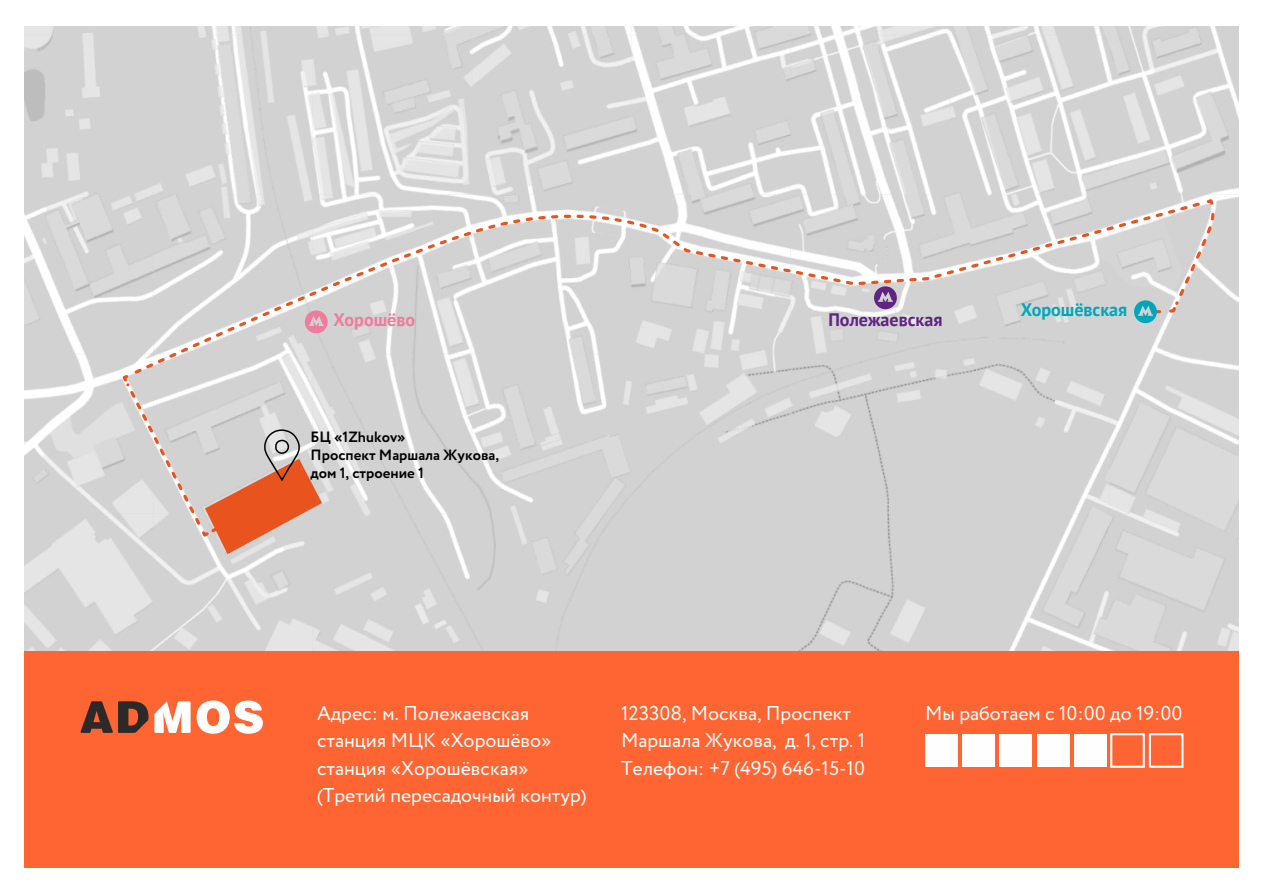
<style>
.page{position:relative;width:1263px;height:893px;background:#fff}
.page>*{position:absolute;margin:0;border:0;box-sizing:border-box;transform-origin:0 0}
.t1{font:19.5px/27.5px "Circe";color:#fff}
.t2{font:19.5px "Circe";color:#fefefe}
.t3{font:700 18px "PT Sans";color:#602483}
.t4{font:700 18px "PT Sans";color:#00a7bb}
.t5{font:700 18px "PT Sans";color:#ee7c9d}
.t6{font:700 14.85px/17.9px "Circe";color:#000}
</style>
<div class="page">
<div style="left:24px;top:26px;width:1214px;height:841px;background:#ff6532"></div>
<img style="left:24px;top:26px;width:1214px;height:624px">
<svg style="left:132px;top:199px;width:1075px;height:177px;background:#d8d7d6"></svg>
<svg style="left:1167px;top:199px;width:49px;height:115px;background:#d9d2d0"></svg>
<svg style="left:874px;top:286px;width:23px;height:23px"></svg>
<svg style="left:121px;top:372px;width:201px;height:182px;background:#d8c1b9"></svg>
<svg style="left:1134px;top:300px;width:25px;height:23px"></svg>
<svg style="left:197px;top:700px;width:66px;height:34px"></svg>
<svg style="left:81px;top:701px;width:67px;height:32px"></svg>
<svg style="left:154px;top:701px;width:37px;height:32px"></svg>
<div style="left:925px;top:734px;width:32px;height:33px;background:#fefefe"></div>
<div style="left:962px;top:734px;width:33px;height:33px;background:#fefefe"></div>
<div style="left:999px;top:734px;width:33px;height:33px;background:#fefefe"></div>
<div style="left:1037px;top:734px;width:32px;height:33px;background:#fefefe"></div>
<div style="left:1074px;top:734px;width:32px;height:33px;background:#fefefe"></div>
<div style="left:1110px;top:733px;width:35px;height:35px;border:2px solid #fefefe"></div>
<div style="left:1149px;top:733px;width:34px;height:35px;border:2px solid #fefefe"></div>
<p class="t5" style="left:334px;top:308px;width:83px">Хорошёво</p>
<p class="t3" style="left:828px;top:308px;width:116px">Полежаевская</p>
<p class="t6" style="left:310px;top:428px;width:190px">БЦ «1Zhukov»<br>Проспект Маршала Жукова, дом 1, строение 1</p>
<p class="t4" style="left:1021px;top:298px;width:108px">Хорошёвская</p>
<p class="t1" style="left:317px;top:700px;width:214px">Адрес: м. Полежаевская</p>
<p class="t2" style="left:925px;top:700px;width:259px">Мы работаем с 10:00 до 19:00</p>
<p class="t1" style="left:317px;top:728px;width:271px">станция МЦК «Хорошёво» станция «Хорошёвская» (Третий пересадочный контур)</p>
<p class="t1" style="left:621px;top:700px;width:246px">123308, Москва, Проспект<br>Маршала Жукова, д. 1, стр. 1<br>Телефон: +7 (495) 646-15-10</p>
</div>
